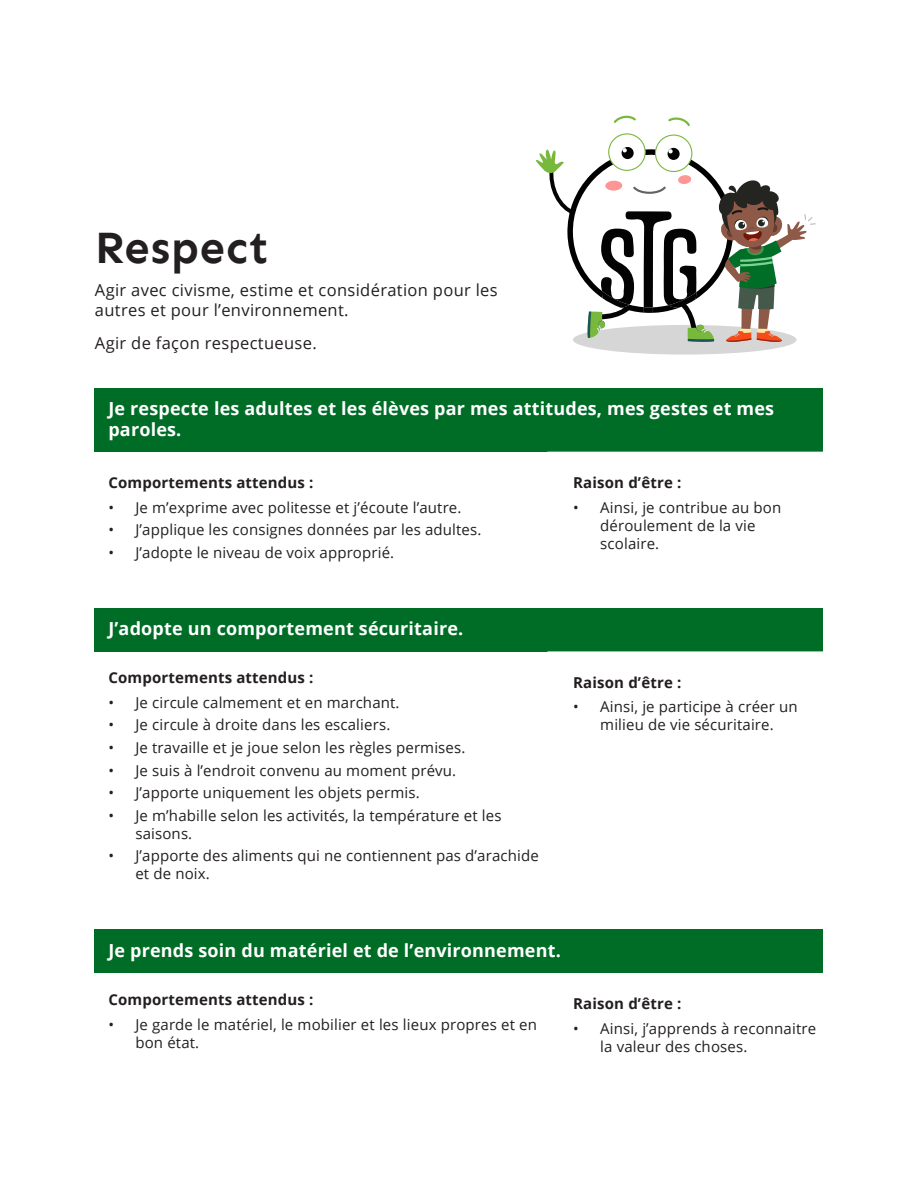
<style>
.page{position:relative;width:918px;height:1188px;background:#fff}
.page>*{position:absolute;margin:0;border:0;box-sizing:border-box;transform-origin:0 0}
.t1{font:700 45px "Sen";letter-spacing:.02em;color:#231f20}
.t2{font:700 18px/21px "Open Sans";letter-spacing:.01em;color:#fff}
.t3{font:16.5px/19.8px "Open Sans";letter-spacing:.02em;color:#231f20}
.t4{font:15px/18px "Open Sans";letter-spacing:.01em;color:#231f20}
.t5{font:700 15px "Open Sans";letter-spacing:.01em;color:#231f20}
</style>
<div class="page">
<div style="left:95px;top:388px;width:728px;height:64px;background:#006d27"></div>
<div style="left:573px;top:325px;width:224px;height:30px;background:#d6d6d6;border-radius:50%"></div>
<svg style="left:668px;top:117px;width:22px;height:9px"></svg>
<svg style="left:614px;top:115px;width:22px;height:8px"></svg>
<svg style="left:536px;top:133px;width:280px;height:211px"></svg>
<div style="left:95px;top:608px;width:728px;height:43px;background:#006d27"></div>
<svg style="left:547px;top:651px;width:276px;height:1px"></svg>
<div style="left:95px;top:929px;width:728px;height:44px;background:#006d27"></div>
<p class="t1" style="left:95px;top:222px;width:175px">Respect</p>
<p class="t3" style="left:95px;top:280px;width:404px">Agir avec civisme, estime et considération pour les autres et pour l’environnement.</p>
<p class="t3" style="left:95px;top:333px;width:223px">Agir de façon respectueuse.</p>
<p class="t2" style="left:108px;top:398px;width:667px">Je respecte les adultes et les élèves par mes attitudes, mes gestes et mes paroles.</p>
<p class="t5" style="left:108px;top:472px;width:207px">Comportements attendus :</p>
<p class="t4" style="left:108px;top:498px;width:355px">• Je m’exprime avec politesse et j’écoute l’autre.</p>
<p class="t4" style="left:108px;top:520px;width:375px">• J’applique les consignes données par les adultes.</p>
<p class="t4" style="left:108px;top:543px;width:287px">• J’adopte le niveau de voix approprié.</p>
<p class="t5" style="left:573px;top:472px;width:110px">Raison d’être :</p>
<p class="t4" style="left:600px;top:498px;width:183px;text-indent:-27px">• Ainsi, je contribue au bon déroulement de la vie scolaire.</p>
<p class="t2" style="left:108px;top:617px;width:356px">J’adopte un comportement sécuritaire.</p>
<p class="t5" style="left:108px;top:667px;width:207px">Comportements attendus :</p>
<p class="t4" style="left:108px;top:693px;width:293px">• Je circule calmement et en marchant.</p>
<p class="t4" style="left:108px;top:716px;width:283px">• Je circule à droite dans les escaliers.</p>
<p class="t4" style="left:108px;top:738px;width:359px">• Je travaille et je joue selon les règles permises.</p>
<p class="t4" style="left:108px;top:761px;width:349px">• Je suis à l’endroit convenu au moment prévu.</p>
<p class="t4" style="left:108px;top:783px;width:313px">• J’apporte uniquement les objets permis.</p>
<p class="t4" style="left:135px;top:806px;width:368px;text-indent:-27px">• Je m’habille selon les activités, la température et les saisons.</p>
<p class="t4" style="left:135px;top:847px;width:405px;text-indent:-27px">• J’apporte des aliments qui ne contiennent pas d’arachide et de noix.</p>
<p class="t5" style="left:573px;top:672px;width:110px">Raison d’être :</p>
<p class="t4" style="left:573px;top:698px;width:226px;text-align:center">• Ainsi, je participe à créer un milieu de vie sécuritaire.</p>
<p class="t2" style="left:108px;top:939px;width:454px">Je prends soin du matériel et de l’environnement.</p>
<p class="t5" style="left:108px;top:989px;width:207px">Comportements attendus :</p>
<p class="t4" style="left:135px;top:1015px;width:403px;text-indent:-27px">• Je garde le matériel, le mobilier et les lieux propres et en bon état.</p>
<p class="t5" style="left:573px;top:993px;width:110px">Raison d’être :</p>
<p class="t4" style="left:600px;top:1019px;width:217px;text-indent:-27px">• Ainsi, j’apprends à reconnaitre la valeur des choses.</p>
</div>
